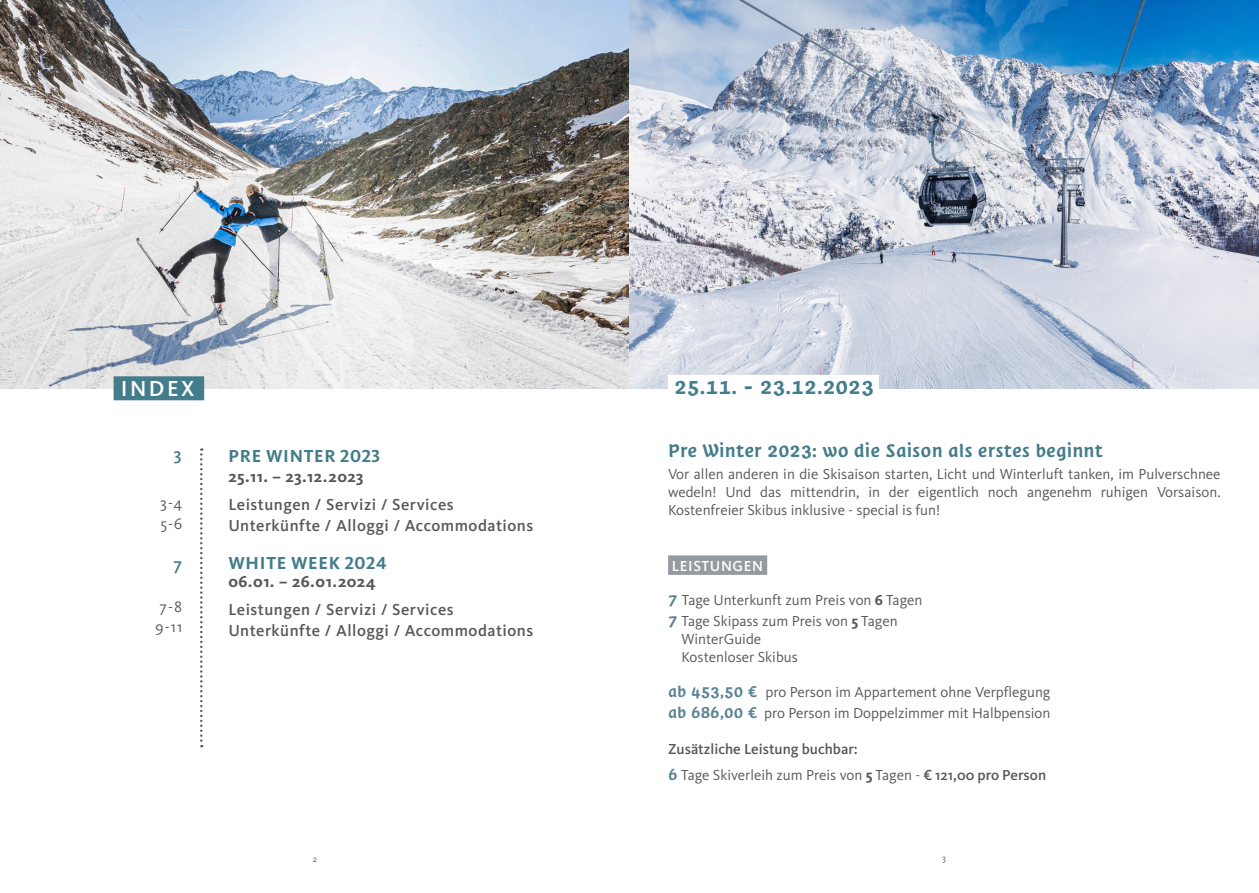
<style>
.page{position:relative;width:1259px;height:893px;background:#fff}
.page>*{position:absolute;margin:0;border:0;box-sizing:border-box;transform-origin:0 0}
.Einf__Abs{font:24px "Suedtirol Pro";color:#437c8a}
.Einf__Abs-2{font:500 22.5px "Kievit OT";letter-spacing:.11em;color:#fff}
.Einf__Abs-3{font:21px "Suedtirol Pro";color:#437c8a}
.Einf__Abs-4{font:700 18px "Kievit OT";letter-spacing:.04em;color:#437c8a}
.Einf__Abs-5{font:500 18px "Kievit OT";color:#437c8a}
.Einf__Abs-6{font:500 16.5px/21px "Kievit OT";letter-spacing:.03em;color:#57585a}
.Einf__Abs-7{font:700 16.5px "Kievit OT";letter-spacing:.03em;color:#57585a}
.Einf__Abs-8{font:15.75px "Kievit OT";color:#57585a}
.Einf__Abs-9{font:15px/18px "Kievit OT";color:#57585a;text-align:justify}
.Einf__Abs-10{font:500 15px "Kievit OT";color:#57585a}
.Einf__Abs-11{font:500 15px "Kievit OT";letter-spacing:.04em;color:#fff}
.Einf__Abs-12{font:9px "Kievit OT";color:#57585a}
.s1{font-family:"Suedtirol Pro";font-size:18px;color:#5a8394}
.s2{font-weight:700}
.s3{font-weight:500}
</style>
<div class="page">
<img style="left:0;top:0;width:1259px;height:388px">
<div style="left:114px;top:376px;width:90px;height:24px;background:#437c8a"></div>
<svg style="left:200px;top:448px;width:2px;height:299px"></svg>
<div style="left:668px;top:375px;width:211px;height:24px;background:#fff"></div>
<div style="left:668px;top:555px;width:99px;height:20px;background:#959ca1"></div>
<p class="Einf__Abs-2" style="left:121px;top:375px;width:75px">INDEX</p>
<p class="Einf__Abs-5" style="left:173px;top:444px;width:9px">3</p>
<p class="Einf__Abs-8" style="left:160px;top:494px;width:24px">3-4</p>
<p class="Einf__Abs-8" style="left:161px;top:515px;width:23px">5-6</p>
<p class="Einf__Abs-5" style="left:174px;top:554px;width:10px">7</p>
<p class="Einf__Abs-8" style="left:160px;top:598px;width:24px">7-8</p>
<p class="Einf__Abs-8" style="left:155px;top:618px;width:28px">9-11</p>
<p class="Einf__Abs-4" style="left:228px;top:446px;width:153px">PRE WINTER 2023</p>
<p class="Einf__Abs-7" style="left:228px;top:467px;width:137px">25.11. – 23.12.2023</p>
<p class="Einf__Abs-6" style="left:228px;top:494px;width:306px">Leistungen / Servizi / Services<br>Unterkünfte / Alloggi / Accommodations</p>
<p class="Einf__Abs-4" style="left:228px;top:552px;width:160px">WHITE WEEK 2024</p>
<p class="Einf__Abs-7" style="left:228px;top:571px;width:149px">06.01. – 26.01.2024</p>
<p class="Einf__Abs-6" style="left:228px;top:599px;width:306px">Leistungen / Servizi / Services<br>Unterkünfte / Alloggi / Accommodations</p>
<p class="Einf__Abs-12" style="left:313px;top:853px;width:6px">2</p>
<p class="Einf__Abs" style="left:674px;top:373px;width:201px">25.11. - 23.12.2023</p>
<p class="Einf__Abs-3" style="left:668px;top:439px;width:436px">Pre Winter 2023: wo die Saison als erstes beginnt</p>
<p class="Einf__Abs-9" style="left:668px;top:466px;width:554px">Vor allen anderen in die Skisaison starten, Licht und Winterluft tanken, im Pulverschnee wedeln! Und das mittendrin, in der eigentlich noch angenehm ruhigen Vorsaison.<br>Kostenfreier Skibus inklusive - special is fun!</p>
<p class="Einf__Abs-11" style="left:672px;top:558px;width:93px">LEISTUNGEN</p>
<p class="Einf__Abs-9" style="left:668px;top:591px;width:256px"><span class="s1">7</span> Tage Unterkunft zum Preis von <span class="s2">6</span> Tagen</p>
<p class="Einf__Abs-9" style="left:668px;top:613px;width:231px"><span class="s1">7</span> Tage Skipass zum Preis von <span class="s2">5</span> Tagen</p>
<p class="Einf__Abs-9" style="left:681px;top:631px;width:81px">WinterGuide</p>
<p class="Einf__Abs-9" style="left:681px;top:649px;width:118px">Kostenloser Skibus</p>
<p class="Einf__Abs-9" style="left:668px;top:683px;width:384px"><span class="s1">ab 453,50 €</span> pro Person im Appartement ohne Verpflegung</p>
<p class="Einf__Abs-9" style="left:668px;top:705px;width:384px"><span class="s1">ab 686,00 €</span> pro Person im Doppelzimmer mit Halbpension</p>
<p class="Einf__Abs-10" style="left:668px;top:741px;width:191px">Zusätzliche Leistung buchbar:</p>
<p class="Einf__Abs-9" style="left:668px;top:766px;width:379px"><span class="s1">6</span> Tage Skiverleih zum Preis von <span class="s2">5</span> Tagen - <span class="s3">€ 121,00 pro Person</span></p>
<p class="Einf__Abs-12" style="left:942px;top:853px;width:5px">3</p>
</div>
